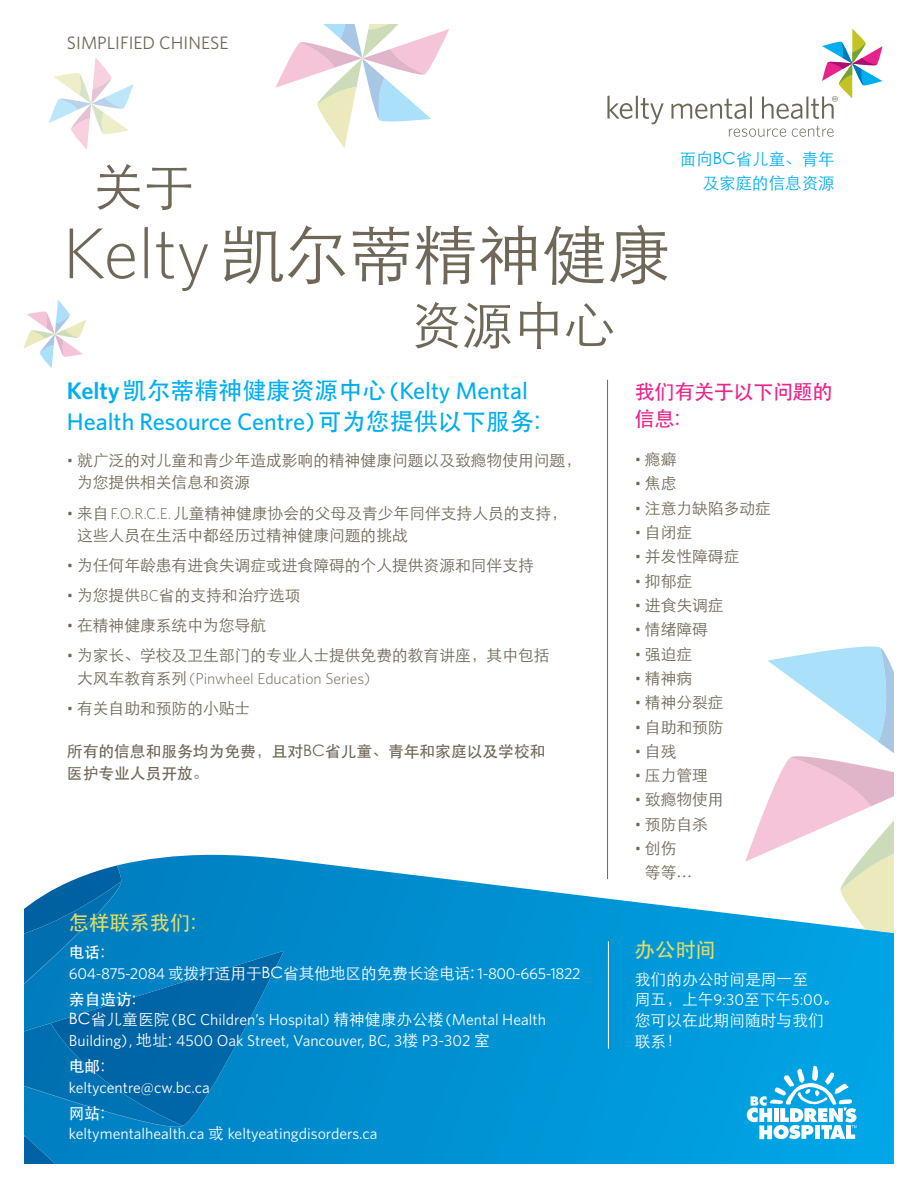
<style>
.page{position:relative;width:918px;height:1188px;background:#fff}
.page>*{position:absolute;margin:0;border:0;box-sizing:border-box;transform-origin:0 0}
.t1{font:64.5px "ST Xihei";color:#6f6757}
.t2{font:51px "ST Xihei";color:#6f6757}
.t3{font:500 24px/31.5px "Whitney";color:#00aeef}
.t4{font:20.25px/27px "ST Heiti";letter-spacing:-.025em;color:#e8248c}
.t5{font:20.25px "ST Heiti";color:#e1dc67}
.t6{font:18px "Whitney";color:#6f6757}
.t7{font:16.5px/24px "ST Xihei";color:#00aeef;text-align:right}
.t8{font:15.75px/22.5px "ST Xihei";color:#6f6757}
.t9{font:15.75px/20.7px "Whitney";color:#fff}
.t10{font:15.75px "Whitney";letter-spacing:-.025em;color:#fff}
.t11{font:15.75px/20.7px "ST Xihei";color:#fff}
.t12{font:15.75px/22.5px "ST Heiti";color:#6f6757}
.t13{font:300 15.75px "Whitney";color:#6f6757}
.t14{font:15.75px "ST Heiti";color:#fff}
.s1{font-family:"Whitney";font-weight:300;font-size:72px}
.s2{font-weight:600}
.s3{font-family:"ST Heiti";font-weight:400}
.s4{font-family:"Whitney";font-weight:300}
.s5{font-family:"ST Xihei";font-weight:400}
.s6{font-family:"ST Xihei"}
.s7{font-family:"Whitney"}
</style>
<div class="page">
<svg style="left:747px;top:646px;width:146px;height:209px"></svg>
<svg style="left:276px;top:25px;width:173px;height:123px"></svg>
<svg style="left:25px;top:300px;width:61px;height:68px"></svg>
<svg style="left:49px;top:58px;width:84px;height:92px"></svg>
<svg style="left:115px;top:855px;width:778px;height:308px;background:#23a3da"></svg>
<svg style="left:25px;top:866px;width:259px;height:297px;background:#057bbb"></svg>
<svg style="left:747px;top:1066px;width:109px;height:73px"></svg>
<hr style="left:607px;top:380px;width:1px;height:499px;background:#6f6757">
<hr style="left:608px;top:941px;width:1px;height:108px;background:#fff">
<svg style="left:729px;top:128px;width:57px;height:9px"></svg>
<svg style="left:792px;top:126px;width:42px;height:11px"></svg>
<svg style="left:607px;top:96px;width:25px;height:23px"></svg>
<hr style="left:636px;top:96px;width:2px;height:23px;background:#6d6757">
<svg style="left:641px;top:98px;width:23px;height:26px"></svg>
<svg style="left:671px;top:98px;width:75px;height:21px"></svg>
<hr style="left:750px;top:96px;width:2px;height:23px;background:#6d6757">
<svg style="left:762px;top:96px;width:40px;height:23px"></svg>
<hr style="left:806px;top:96px;width:2px;height:23px;background:#6d6757">
<svg style="left:811px;top:29px;width:71px;height:90px"></svg>
<p class="t6" style="left:67px;top:32px;width:163px">SIMPLIFIED CHINESE</p>
<h2 class="t2" style="left:93px;top:162px;width:103px">关于</h2>
<h1 class="t1" style="left:62px;top:223px;width:610px"><span class="s1">Kelty</span>凯尔蒂精神健康</h1>
<h2 class="t2" style="left:411px;top:300px;width:205px">资源中心</h2>
<p class="t7" style="left:680px;top:147px;width:156px">面向BC省儿童、青年及家庭的信息资源</p>
<h3 class="t3" style="left:67px;top:374px;width:475px"><span class="s2">Kelty</span> <span class="s3">凯尔蒂精神健康资源中心</span> (Kelty Mental<br>Health Resource Centre) <span class="s3">可为您提供以下服务:</span></h3>
<p class="t8" style="left:77px;top:449px;width:506px;text-indent:-10px"><span class="s4">•</span> 就广泛的对儿童和青少年造成影响的精神健康问题以及致瘾物使用问题，为您提供相关信息和资源</p>
<p class="t8" style="left:77px;top:502px;width:491px;text-indent:-10px"><span class="s4">•</span> 来自 <span class="s4">F.O.R.C.E.</span> 儿童精神健康协会的父母及青少年同伴支持人员的支持，这些人员在生活中都经历过精神健康问题的挑战</p>
<p class="t8" style="left:67px;top:554px;width:468px"><span class="s4">•</span> 为任何年龄患有进食失调症或进食障碍的个人提供资源和同伴支持</p>
<p class="t8" style="left:67px;top:584px;width:235px"><span class="s4">•</span> 为您提供<span class="s4">BC</span>省的支持和治疗选项</p>
<p class="t8" style="left:67px;top:614px;width:201px"><span class="s4">•</span> 在精神健康系统中为您导航</p>
<p class="t8" style="left:67px;top:644px;width:484px"><span class="s4">•</span> 为家长、学校及卫生部门的专业人士提供免费的教育讲座，其中包括</p>
<p class="t13" style="left:77px;top:669px;width:295px"><span class="s5">大风车教育系列</span> (Pinwheel Education Series)</p>
<p class="t8" style="left:67px;top:697px;width:185px"><span class="s4">•</span> 有关自助和预防的小贴士</p>
<p class="t12" style="left:67px;top:740px;width:480px">所有的信息和服务均为免费，且对BC省儿童、青年和家庭以及学校和医护专业人员开放。</p>
<p class="t5" style="left:69px;top:912px;width:129px">怎样联系我们:</p>
<p class="t14" style="left:69px;top:944px;width:37px">电话:</p>
<p class="t10" style="left:69px;top:964px;width:513px">604-875-2084 <span class="s6">或拨打适用于BC省其他地区的免费长途电话:</span> 1-800-665-1822</p>
<p class="t14" style="left:69px;top:991px;width:69px">亲自造访:</p>
<p class="t9" style="left:69px;top:1009px;width:479px"><span class="s6">BC省儿童医院</span> (BC Children’s Hospital) <span class="s6">精神健康办公楼</span> (Mental Health<br>Building) , <span class="s6">地址:</span> 4500 Oak Street, Vancouver, BC, 3<span class="s6">楼</span> P3-302 <span class="s6">室</span></p>
<p class="t14" style="left:69px;top:1058px;width:37px">电邮:</p>
<p class="t9" style="left:69px;top:1076px;width:142px">keltycentre@cw.bc.ca</p>
<p class="t14" style="left:69px;top:1105px;width:37px">网站:</p>
<p class="t9" style="left:69px;top:1123px;width:310px">keltymentalhealth.ca <span class="s6">或</span> keltyeatingdisorders.ca</p>
<p class="t4" style="left:635px;top:378px;width:199px">我们有关于以下问题的信息:</p>
<p class="t8" style="left:635px;top:448px;width:43px"><span class="s4">•</span> 瘾癖</p>
<p class="t8" style="left:635px;top:472px;width:43px"><span class="s4">•</span> 焦虑</p>
<p class="t8" style="left:635px;top:497px;width:138px"><span class="s4">•</span> 注意力缺陷多动症</p>
<p class="t8" style="left:635px;top:521px;width:59px"><span class="s4">•</span> 自闭症</p>
<p class="t8" style="left:635px;top:545px;width:106px"><span class="s4">•</span> 并发性障碍症</p>
<p class="t8" style="left:635px;top:570px;width:59px"><span class="s4">•</span> 抑郁症</p>
<p class="t8" style="left:635px;top:594px;width:90px"><span class="s4">•</span> 进食失调症</p>
<p class="t8" style="left:635px;top:618px;width:75px"><span class="s4">•</span> 情绪障碍</p>
<p class="t8" style="left:635px;top:643px;width:59px"><span class="s4">•</span> 强迫症</p>
<p class="t8" style="left:635px;top:667px;width:59px"><span class="s4">•</span> 精神病</p>
<p class="t8" style="left:635px;top:691px;width:90px"><span class="s4">•</span> 精神分裂症</p>
<p class="t8" style="left:635px;top:716px;width:90px"><span class="s4">•</span> 自助和预防</p>
<p class="t8" style="left:635px;top:740px;width:43px"><span class="s4">•</span> 自残</p>
<p class="t8" style="left:635px;top:764px;width:75px"><span class="s4">•</span> 压力管理</p>
<p class="t8" style="left:635px;top:789px;width:90px"><span class="s4">•</span> 致瘾物使用</p>
<p class="t8" style="left:635px;top:813px;width:75px"><span class="s4">•</span> 预防自杀</p>
<p class="t8" style="left:645px;top:836px;width:49px;line-height:24px;text-indent:-10px"><span class="s4">•</span> 创伤等等…</p>
<p class="t5" style="left:635px;top:939px;width:82px">办公时间</p>
<p class="t11" style="left:635px;top:969px;width:205px">我们的办公时间是周一至<br>周五，上午<span class="s7">9:30</span>至下午<span class="s7">5:00</span>。您可以在此期间随时与我们联系！</p>
</div>
